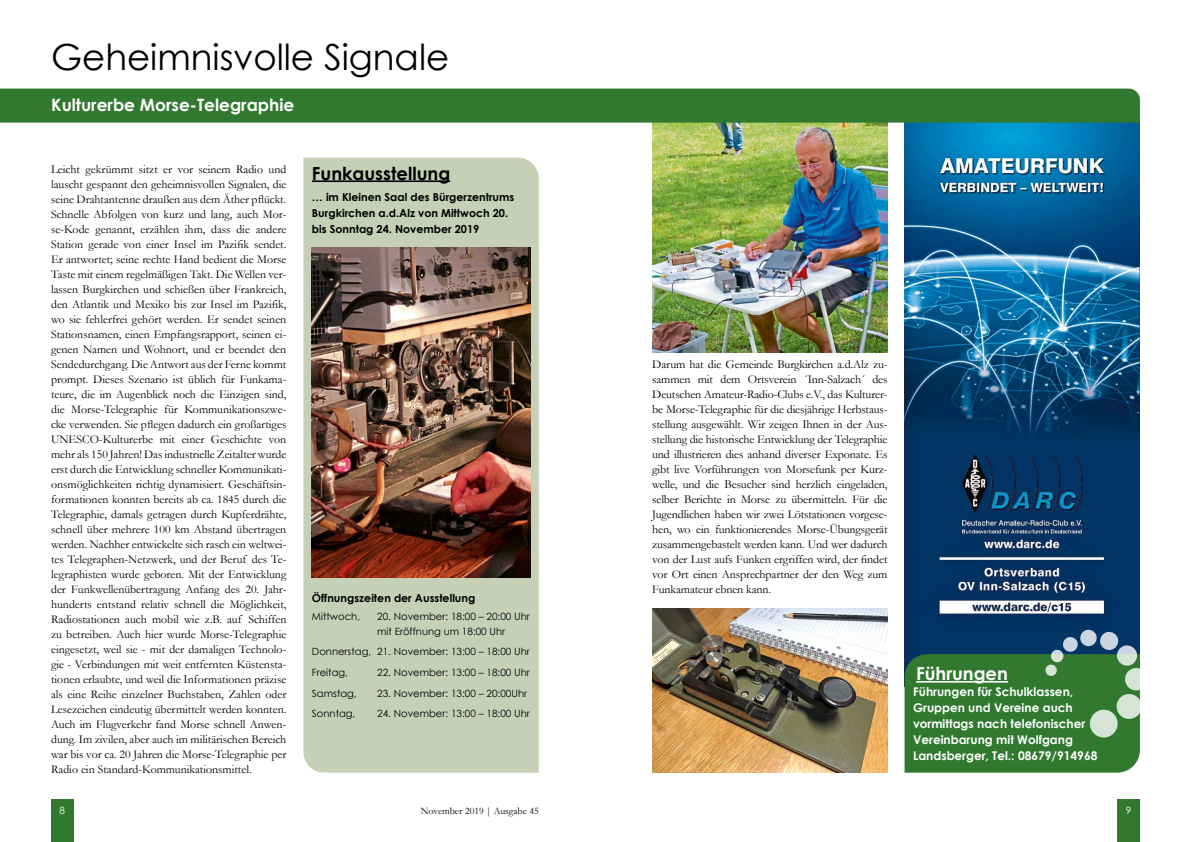
<style>
.page{position:relative;width:1191px;height:842px;background:#fff}
.page>*{position:absolute;margin:0;border:0;box-sizing:border-box;transform-origin:0 0}
.t1{font:36px "Century Gothic";color:#000}
.t2{font:700 18px "Century Gothic";color:#000}
.t3{font:700 18px "Century Gothic";color:#fff}
.t4{font:700 17px "Century Gothic";color:#fff}
.t5{font:12px/15px "Garamond";letter-spacing:-.01em;color:#000;text-align:justify}
.t6{font:700 12px/16px "Century Gothic";color:#fff}
.t7{font:700 11px/16px "Century Gothic";color:#000}
.t8{font:10px/15px "Century Gothic";color:#000}
.t9{font:10px "Garamond";color:#000}
.t10{font:10px "Century Gothic";color:#fff}
</style>
<div class="page">
<div style="left:51px;top:799px;width:23px;height:43px;background:#30792e"></div>
<img style="left:652px;top:123px;width:235px;height:230px">
<img style="left:904px;top:123px;width:236px;height:506px">
<div style="left:0;top:89px;width:1140px;height:34px;background:#30792e"></div>
<div style="left:303px;top:158px;width:236px;height:615px;background:#c5d0b7"></div>
<hr style="left:312px;top:180px;width:138px;height:2px;background:#000">
<div style="left:1117px;top:799px;width:23px;height:43px;background:#30792e"></div>
<svg style="left:904px;top:629px;width:236px;height:144px;background:#377745"></svg>
<img style="left:652px;top:608px;width:235px;height:165px">
<img style="left:312px;top:248px;width:218px;height:330px">
<h1 class="t1" style="left:51px;top:31px;width:400px">Geheimnisvolle Signale</h1>
<h3 class="t4" style="left:51px;top:92px;width:245px">Kulturerbe Morse-Telegraphie</h3>
<p class="t5" style="left:51px;top:161px;width:237px">Leicht gekrümmt sitzt er vor seinem Radio und lauscht gespannt den geheimnisvollen Signalen, die seine Drahtantenne draußen aus dem Äther pflückt.<br>Schnelle Abfolgen von kurz und lang, auch Mor&shy;se-Kode genannt, erzählen ihm, dass die andere Station gerade von einer Insel im Pazifik sendet.<br>Er antwortet; seine rechte Hand bedient die Morse Taste mit einem regelmäßigen Takt. Die Wellen ver&shy;lassen Burgkirchen und schießen über Frankreich, den Atlantik und Mexiko bis zur Insel im Pazifik, wo sie fehlerfrei gehört werden. Er sendet seinen Stationsnamen, einen Empfangsrapport, seinen ei&shy;genen Namen und Wohnort, und er beendet den Sendedurchgang. Die Antwort aus der Ferne kommt prompt. Dieses Szenario ist üblich für Funkama&shy;teure, die im Augenblick noch die Einzigen sind, die Morse-Telegraphie für Kommunikationszwe&shy;cke verwenden. Sie pflegen dadurch ein großartiges UNESCO-Kulturerbe mit einer Geschichte von mehr als 150 Jahren! Das industrielle Zeitalter wurde erst durch die Entwicklung schneller Kommunikati&shy;onsmöglichkeiten richtig dynamisiert. Geschäftsin&shy;formationen konnten bereits ab ca. 1845 durch die Telegraphie, damals getragen durch Kupferdrähte, schnell über mehrere 100 km Abstand übertragen werden. Nachher entwickelte sich rasch ein weltwei&shy;tes Telegraphen-Netzwerk, und der Beruf des Te&shy;legraphisten wurde geboren. Mit der Entwicklung der Funkwellenübertragung Anfang des 20. Jahr&shy;hunderts entstand relativ schnell die Möglichkeit, Radiostationen auch mobil wie z.B. auf Schiffen zu betreiben. Auch hier wurde Morse-Telegraphie eingesetzt, weil sie - mit der damaligen Technolo&shy;gie - Verbindungen mit weit entfernten Küstensta&shy;tionen erlaubte, und weil die Informationen präzise als eine Reihe einzelner Buchstaben, Zahlen oder Lesezeichen eindeutig übermittelt werden konnten.<br>Auch im Flugverkehr fand Morse schnell Anwen&shy;dung. Im zivilen, aber auch im militärischen Bereich war bis vor ca. 20 Jahren die Morse-Telegraphie per Radio ein Standard-Kommunikationsmittel.</p>
<h2 class="t2" style="left:312px;top:159px;width:140px">Funkausstellung</h2>
<p class="t7" style="left:312px;top:189px;width:204px">… im Kleinen Saal des Bürgerzentrums<br>Burgkirchen a.d.Alz von Mittwoch 20. bis Sonntag 24. November 2019</p>
<p class="t7" style="left:312px;top:589px;width:165px">Öffnungszeiten der Ausstellung</p>
<p class="t8" style="left:312px;top:608px;width:50px">Mittwoch,</p>
<p class="t8" style="left:377px;top:608px;width:154px">20. November: 18:00 – 20:00 Uhr mit Eröffnung um 18:00 Uhr</p>
<p class="t8" style="left:312px;top:641px;width:219px;line-height:20.7px">Donnerstag, 21. November: 13:00 – 18:00 Uhr<br>Freitag,</p>
<p class="t8" style="left:377px;top:665px;width:154px">22. November: 13:00 – 18:00 Uhr</p>
<p class="t8" style="left:312px;top:685px;width:46px">Samstag,</p>
<p class="t8" style="left:377px;top:685px;width:151px">23. November: 13:00 – 20:00Uhr</p>
<p class="t8" style="left:312px;top:706px;width:45px">Sonntag,</p>
<p class="t8" style="left:377px;top:706px;width:154px">24. November: 13:00 – 18:00 Uhr</p>
<p class="t10" style="left:60px;top:803px;width:7px">8</p>
<p class="t9" style="left:421px;top:804px;width:119px">November 2019 | Ausgabe 45</p>
<p class="t5" style="left:652px;top:356px;width:237px">Darum hat die Gemeinde Burgkirchen a.d.Alz zu&shy;sammen mit dem Ortsverein ´Inn-Salzach´ des Deutschen Amateur-Radio-Clubs e.V., das Kulturer&shy;be Morse-Telegraphie für die diesjährige Herbstaus&shy;stellung ausgewählt. Wir zeigen Ihnen in der Aus&shy;stellung die historische Entwicklung der Telegraphie und illustrieren dies anhand diverser Exponate. Es gibt live Vorführungen von Morsefunk per Kurz&shy;welle, und die Besucher sind herzlich eingeladen, selber Berichte in Morse zu übermitteln. Für die Jugendlichen haben wir zwei Lötstationen vorgese&shy;hen, wo ein funktionierendes Morse-Übungsgerät zusammengebastelt werden kann. Und wer dadurch von der Lust aufs Funken ergriffen wird, der findet vor Ort einen Ansprechpartner der den Weg zum Funkamateur ebnen kann.</p>
<h2 class="t3" style="left:916px;top:660px;width:93px">Führungen</h2>
<p class="t6" style="left:913px;top:683px;width:186px">Führungen für Schulklassen,<br>Gruppen und Vereine auch vormittags nach telefonischer<br>Vereinbarung mit Wolfgang<br>Landsberger, Tel.: 08679/914968</p>
<p class="t10" style="left:1125px;top:803px;width:7px">9</p>
</div>
